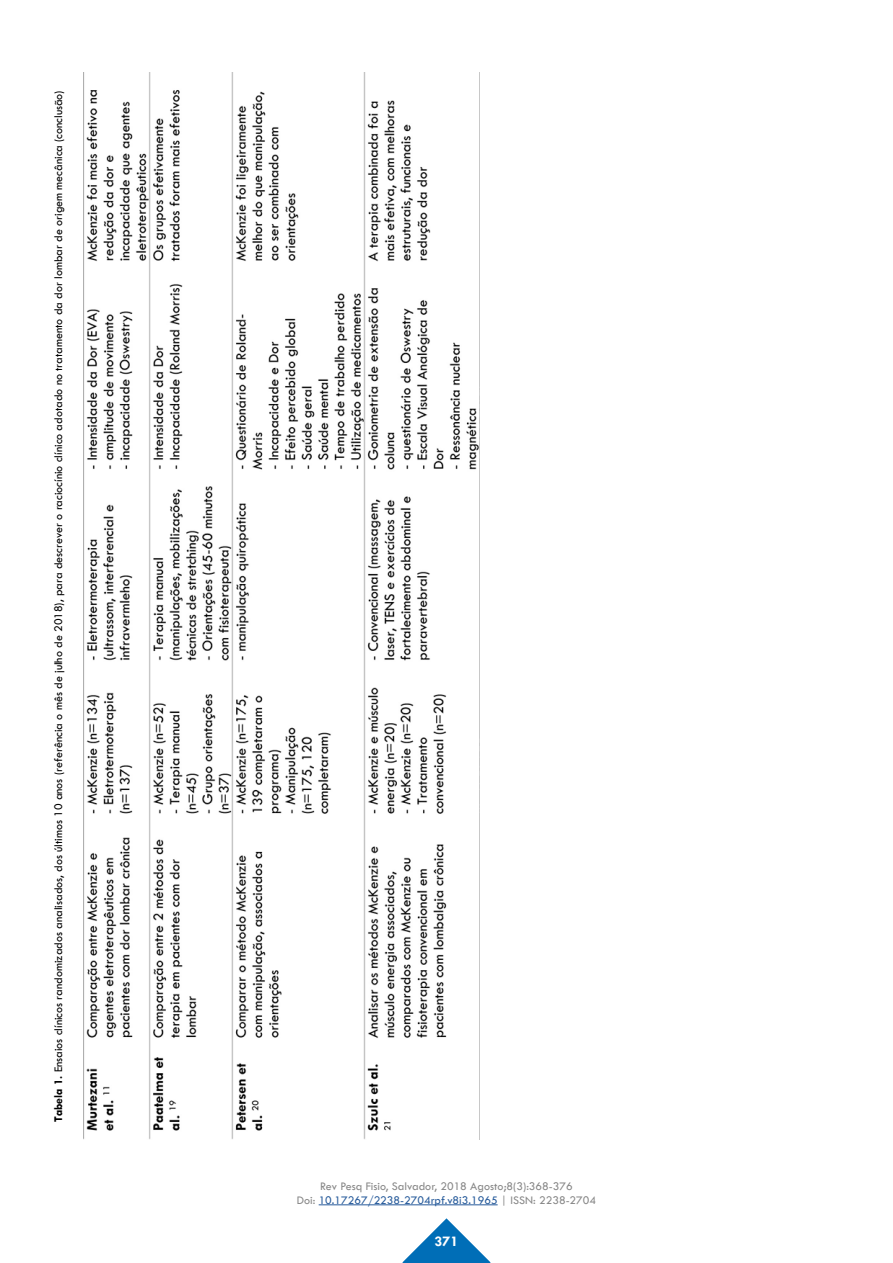
<style>
.page{position:relative;width:893px;height:1263px;background:#fff}
.page>*{position:absolute;margin:0;border:0;box-sizing:border-box;transform-origin:0 0}
.t1{font:700 15px "Tw Cen";color:#fff}
.t2{font:12px "Tw Cen";color:#000}
.t3{font:12px/14.4px "Tw Cen";color:#878787;text-align:center}
.s1{font-weight:700}
.s2{color:#275b9b}
</style>
<div class="page">
<svg style="left:402px;top:1218px;width:89px;height:45px"></svg>
<hr style="left:319px;top:1204px;width:179px;height:1px;background:#275b9b">
<img style="left:84px;top:72px;width:396px;height:1068px">
<p class="t2" style="left:51px;top:1121px;width:1033px;rotate:-90deg"><span class="s1">Tabela 1.</span> Ensaios clínicos randomizados analisados, dos últimos 10 anos (referência o mês de julho de 2018), para descrever o raciocínio clínico adotado no tratamento da dor lombar de origem mecânica (conclusão)</p>
<p class="t3" style="left:297px;top:1178px;width:301px">Rev Pesq Fisio, Salvador, 2018 Agosto;8(3):368-376<br>Doi: <span class="s2">10.17267/2238-2704rpf.v8i3.1965</span> | ISSN: 2238-2704</p>
<p class="t1" style="left:435px;top:1232px;width:25px">371</p>
</div>
